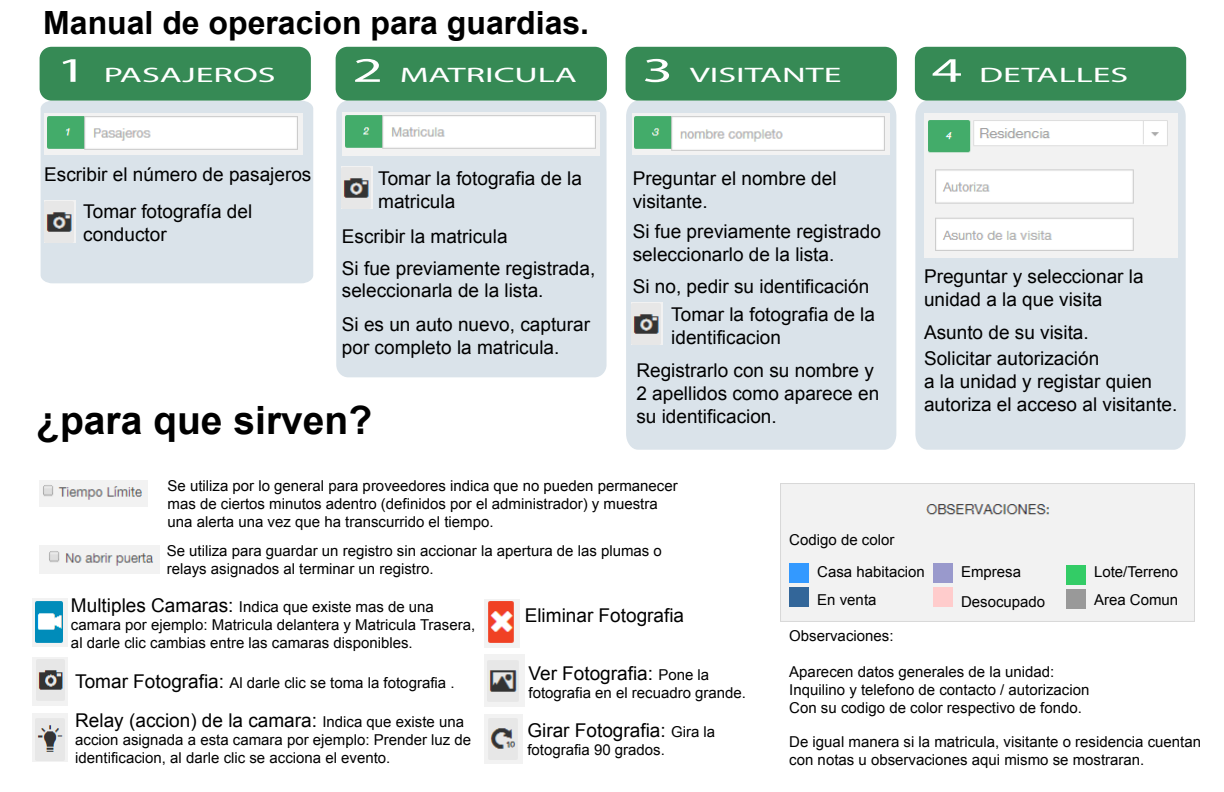
<style>
.page{position:relative;width:1224px;height:792px;background:#fff}
.page>*{position:absolute;margin:0;border:0;box-sizing:border-box;transform-origin:0 0}
.t1{font:700 39px "Arial";color:#000}
.t2{font:700 32px "Arial";color:#000}
.t3{font:21px "Myriad Pro";color:#fff;scale:1.72 1}
.t4{font:19px/22.8px "Arial";color:#000}
.t5{font:15px/18px "Arial";color:#000}
.s1{font-size:34.7px}
.s2{font-size:19px}
.s3{font-size:15px}
</style>
<div class="page">
<div style="left:336px;top:101px;width:271px;height:276px;background:#dae3ea;border-radius:12px"></div>
<img style="left:343px;top:112px;width:257px;height:43px">
<div style="left:626px;top:101px;width:270px;height:349px;background:#dae3ea"></div>
<img style="left:633px;top:113px;width:257px;height:41px">
<div style="left:915px;top:101px;width:271px;height:349px;background:#dae3ea"></div>
<img style="left:924px;top:113px;width:253px;height:144px">
<div style="left:915px;top:47px;width:271px;height:54px;background:#368a55;border-radius:12px"></div>
<div style="left:780px;top:483px;width:415px;height:139px;background:#f2f2f2"></div>
<img style="left:485px;top:599px;width:35px;height:48px">
<img style="left:485px;top:654px;width:40px;height:52px">
<img style="left:485px;top:714px;width:38px;height:49px">
<img style="left:32px;top:598px;width:36px;height:48px">
<img style="left:32px;top:658px;width:36px;height:48px">
<img style="left:32px;top:713px;width:36px;height:48px">
<img style="left:40px;top:480px;width:108px;height:26px">
<img style="left:40px;top:546px;width:120px;height:28px">
<div style="left:789px;top:563px;width:20px;height:20px;background:#39f"></div>
<div style="left:789px;top:587px;width:20px;height:20px;background:#369"></div>
<div style="left:933px;top:563px;width:20px;height:20px;background:#99c"></div>
<div style="left:933px;top:587px;width:20px;height:20px;background:#fcc"></div>
<div style="left:1066px;top:565px;width:20px;height:20px;background:#3c6"></div>
<div style="left:1066px;top:589px;width:20px;height:20px;background:#999"></div>
<div style="left:41px;top:101px;width:272px;height:182px;background:#dae3ea"></div>
<div style="left:40px;top:47px;width:271px;height:54px;background:#368a55;border-radius:12px"></div>
<div style="left:336px;top:47px;width:271px;height:54px;background:#368a55;border-radius:12px"></div>
<div style="left:626px;top:47px;width:271px;height:54px;background:#368a55;border-radius:12px"></div>
<img style="left:44px;top:113px;width:258px;height:41px">
<img style="left:44px;top:201px;width:31px;height:42px">
<img style="left:342px;top:167px;width:31px;height:42px">
<img style="left:632px;top:303px;width:31px;height:42px">
<h2 class="t2" style="left:43px;top:0;width:547px">Manual de operacion para guardias.</h2>
<h3 class="t3" style="left:56px;top:62px;width:129px"><span class="s1">1</span> PASAJEROS</h3>
<h3 class="t3" style="left:352px;top:62px;width:132px"><span class="s1">2</span> MATRICULA</h3>
<h3 class="t3" style="left:642px;top:62px;width:117px"><span class="s1">3</span> VISITANTE</h3>
<p class="t4" style="left:44px;top:162px;width:269px">Escribir el número de pasajeros</p>
<p class="t4" style="left:83px;top:200px;width:170px">Tomar fotografía del conductor</p>
<p class="t4" style="left:378px;top:167px;width:205px">Tomar la fotografia de la matricula</p>
<p class="t4" style="left:342px;top:220px;width:255px;line-height:32px">Escribir la matricula<br>Si fue previamente registrada,</p>
<p class="t4" style="left:342px;top:279px;width:203px">seleccionarla de la lista.</p>
<p class="t4" style="left:342px;top:313px;width:250px">Si es un auto nuevo, capturar por completo la matricula.</p>
<h1 class="t1" style="left:36px;top:393px;width:337px">¿para que sirven?</h1>
<p class="t4" style="left:633px;top:167px;width:205px">Preguntar el nombre del visitante.</p>
<p class="t4" style="left:633px;top:220px;width:250px">Si fue previamente registrado seleccionarlo de la lista.</p>
<p class="t4" style="left:633px;top:274px;width:238px">Si no, pedir su identificación</p>
<p class="t4" style="left:671px;top:303px;width:205px">Tomar la fotografia de la identificacion</p>
<p class="t4" style="left:636px;top:359px;width:244px">Registrarlo con su nombre y<br>2 apellidos como aparece en su identificacion.</p>
<h3 class="t3" style="left:932px;top:62px;width:116px"><span class="s1">4</span> DETALLES</h3>
<p class="t4" style="left:924px;top:265px;width:221px">Preguntar y seleccionar la unidad a la que visita</p>
<p class="t4" style="left:924px;top:321px;width:166px">Asunto de su visita.</p>
<p class="t4" style="left:924px;top:347px;width:255px">Solicitar autorización<br>a la unidad y registar quien autoriza el acceso al visitante.</p>
<p class="t5" style="left:168px;top:476px;width:512px">Se utiliza por lo general para proveedores indica que no pueden permanecer mas de ciertos minutos adentro (definidos por el administrador) y muestra una alerta una vez que ha transcurrido el tiempo.</p>
<p class="t5" style="left:167px;top:542px;width:497px">Se utiliza para guardar un registro sin accionar la apertura de las plumas o relays asignados al terminar un registro.</p>
<p class="t5" style="left:71px;top:597px;width:406px"><span class="s2">Multiples Camaras:</span> Indica que existe mas de una camara por ejemplo: Matricula delantera y Matricula Trasera, al darle clic cambias entre las camaras disponibles.</p>
<p class="t5" style="left:75px;top:673px;width:381px"><span class="s2">Tomar Fotografia:</span> Al darle clic se toma la fotografia .</p>
<p class="t4" style="left:75px;top:709px;width:390px">Relay (accion) de la camara: <span class="s3">Indica que existe una</span></p>
<p class="t5" style="left:75px;top:731px;width:398px">accion asignada a esta camara por ejemplo: Prender luz de identificacion, al darle clic se acciona el evento.</p>
<p class="t4" style="left:525px;top:604px;width:161px">Eliminar Fotografia</p>
<p class="t4" style="left:529px;top:662px;width:182px">Ver Fotografia: <span class="s3">Pone la</span></p>
<p class="t5" style="left:529px;top:684px;width:219px">fotografia en el recuadro grande.</p>
<p class="t4" style="left:527px;top:719px;width:189px">Girar Fotografia: <span class="s3">Gira la</span></p>
<p class="t5" style="left:527px;top:741px;width:139px">fotografia 90 grados.</p>
<p class="t5" style="left:789px;top:531px;width:107px">Codigo de color</p>
<p class="t5" style="left:817px;top:558px;width:109px;line-height:27.4px">Casa habitacion<br>En venta</p>
<p class="t5" style="left:961px;top:558px;width:86px;line-height:29.2px">Empresa<br>Desocupado</p>
<p class="t5" style="left:1094px;top:558px;width:86px;line-height:27.4px">Lote/Terreno<br>Area Comun</p>
<p class="t5" style="left:789px;top:627px;width:106px">Observaciones:</p>
<p class="t5" style="left:789px;top:663px;width:302px">Aparecen datos generales de la unidad:<br>Inquilino y telefono de contacto / autorizacion<br>Con su codigo de color respectivo de fondo.</p>
<p class="t5" style="left:789px;top:733px;width:413px">De igual manera si la matricula, visitante o residencia cuentan con notas u observaciones aqui mismo se mostraran.</p>
</div>
